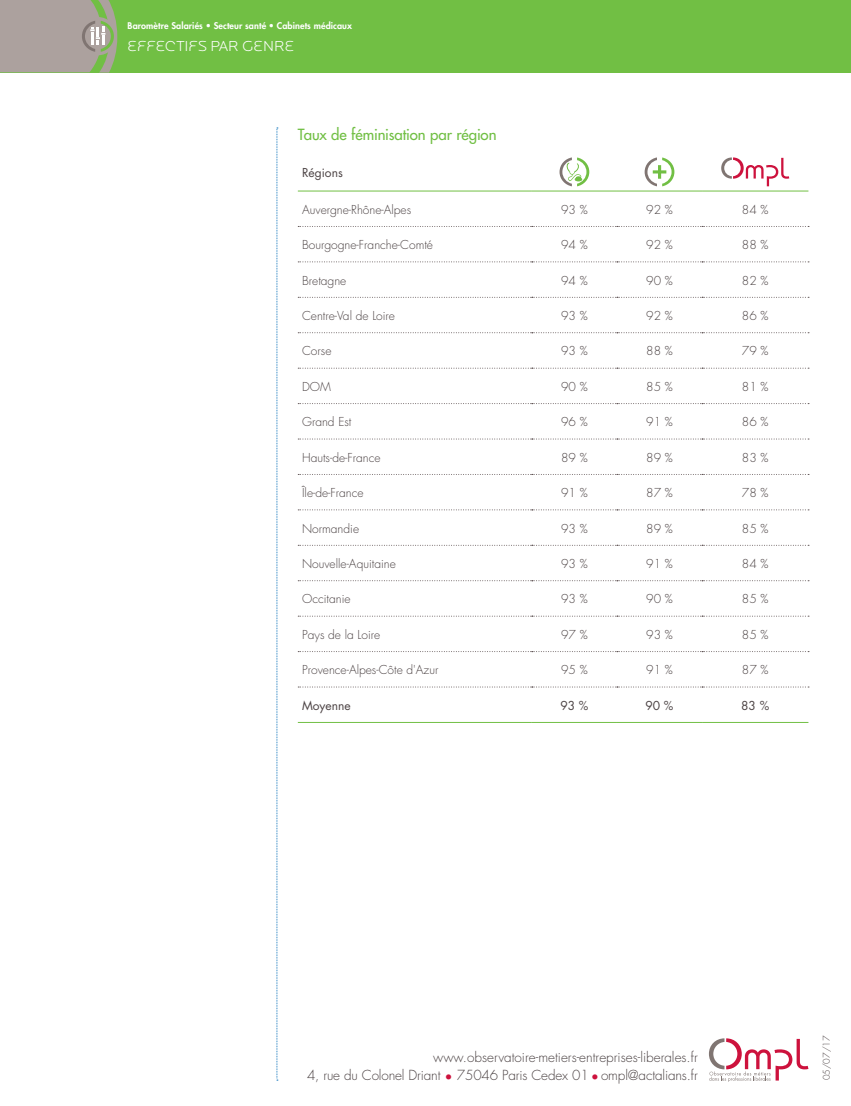
<style>
.page{position:relative;width:851px;height:1106px;background:#fff}
.page>*{position:absolute;margin:0;border:0;box-sizing:border-box;transform-origin:0 0}
.t1{font:500 15px "Futura Std";letter-spacing:-.01em;color:#71bf44}
.t2{font:300 15px "Locator Display";color:#fff}
.t3{font:300 13.5px/18px "Futura Std";letter-spacing:-.01em;color:#4c4344;text-align:right}
.t4{font:300 12px "Futura Std";color:#4c4344}
.t5{font:12px "Futura Std";color:#4c4344}
.t6{font:800 9px "Futura Std";letter-spacing:.01em;color:#fff}
.t7{font:300 9px "Futura Std";color:#4c4344}
.s1{color:#cd123d}
</style>
<div class="page">
<div style="left:0;top:0;width:850px;height:72px;background:#71bf44"></div>
<svg style="left:276px;top:128px;width:2px;height:952px"></svg>
<svg style="left:0;top:0;width:117px;height:73px"></svg>
<svg style="left:709px;top:1038px;width:99px;height:43px"></svg>
<svg style="left:298px;top:262px;width:510px;height:391px"></svg>
<svg style="left:298px;top:226px;width:510px;height:1px"></svg>
<svg style="left:298px;top:368px;width:510px;height:1px"></svg>
<svg style="left:298px;top:403px;width:510px;height:1px"></svg>
<svg style="left:298px;top:438px;width:510px;height:1px"></svg>
<svg style="left:298px;top:474px;width:510px;height:1px"></svg>
<svg style="left:298px;top:509px;width:510px;height:1px"></svg>
<svg style="left:298px;top:545px;width:510px;height:1px"></svg>
<svg style="left:298px;top:580px;width:510px;height:1px"></svg>
<svg style="left:298px;top:616px;width:510px;height:1px"></svg>
<svg style="left:298px;top:651px;width:510px;height:1px"></svg>
<svg style="left:298px;top:686px;width:510px;height:1px"></svg>
<hr style="left:298px;top:191px;width:233px;height:1px;background:#71bf44">
<hr style="left:531px;top:191px;width:86px;height:1px;background:#71bf44">
<hr style="left:617px;top:191px;width:85px;height:1px;background:#71bf44">
<hr style="left:702px;top:191px;width:106px;height:1px;background:#71bf44">
<svg style="left:298px;top:261px;width:510px;height:1px"></svg>
<svg style="left:298px;top:297px;width:510px;height:1px"></svg>
<svg style="left:298px;top:332px;width:510px;height:1px"></svg>
<hr style="left:298px;top:722px;width:233px;height:1px;background:#71bf44">
<hr style="left:531px;top:722px;width:86px;height:1px;background:#71bf44">
<hr style="left:617px;top:722px;width:85px;height:1px;background:#71bf44">
<hr style="left:702px;top:722px;width:106px;height:1px;background:#71bf44">
<svg style="left:559px;top:157px;width:30px;height:29px"></svg>
<svg style="left:644px;top:157px;width:30px;height:29px"></svg>
<svg style="left:721px;top:157px;width:68px;height:29px"></svg>
<p class="t6" style="left:128px;top:20px;width:226px">Baromètre Salariés • Secteur santé • Cabinets médicaux</p>
<p class="t2" style="left:128px;top:37px;width:168px">EFFECTIFS PAR GENRE</p>
<p class="t1" style="left:298px;top:125px;width:200px">Taux de féminisation par région</p>
<p class="t5" style="left:302px;top:165px;width:42px">Régions</p>
<p class="t4" style="left:302px;top:202px;width:111px">Auvergne-Rhône-Alpes</p>
<p class="t4" style="left:561px;top:202px;width:28px">93 %</p>
<p class="t4" style="left:646px;top:202px;width:28px">92 %</p>
<p class="t4" style="left:741px;top:202px;width:28px">84 %</p>
<p class="t4" style="left:302px;top:237px;width:132px">Bourgogne-Franche-Comté</p>
<p class="t4" style="left:561px;top:237px;width:28px">94 %</p>
<p class="t4" style="left:646px;top:237px;width:28px">92 %</p>
<p class="t4" style="left:741px;top:237px;width:28px">88 %</p>
<p class="t4" style="left:302px;top:273px;width:46px">Bretagne</p>
<p class="t4" style="left:561px;top:273px;width:28px">94 %</p>
<p class="t4" style="left:646px;top:273px;width:28px">90 %</p>
<p class="t4" style="left:741px;top:273px;width:28px">82 %</p>
<p class="t4" style="left:302px;top:308px;width:94px">Centre-Val de Loire</p>
<p class="t4" style="left:561px;top:308px;width:28px">93 %</p>
<p class="t4" style="left:646px;top:308px;width:28px">92 %</p>
<p class="t4" style="left:741px;top:308px;width:28px">86 %</p>
<p class="t4" style="left:302px;top:344px;width:31px">Corse</p>
<p class="t4" style="left:561px;top:344px;width:28px">93 %</p>
<p class="t4" style="left:646px;top:344px;width:28px">88 %</p>
<p class="t4" style="left:741px;top:344px;width:28px">79 %</p>
<p class="t4" style="left:302px;top:379px;width:30px">DOM</p>
<p class="t4" style="left:561px;top:379px;width:28px">90 %</p>
<p class="t4" style="left:646px;top:379px;width:28px">85 %</p>
<p class="t4" style="left:741px;top:379px;width:28px">81 %</p>
<p class="t4" style="left:302px;top:414px;width:51px">Grand Est</p>
<p class="t4" style="left:561px;top:414px;width:28px">96 %</p>
<p class="t4" style="left:646px;top:414px;width:28px">91 %</p>
<p class="t4" style="left:741px;top:414px;width:28px">86 %</p>
<p class="t4" style="left:302px;top:450px;width:80px">Hauts-de-France</p>
<p class="t4" style="left:561px;top:450px;width:28px">89 %</p>
<p class="t4" style="left:646px;top:450px;width:28px">89 %</p>
<p class="t4" style="left:741px;top:450px;width:28px">83 %</p>
<p class="t4" style="left:302px;top:485px;width:63px">Île-de-France</p>
<p class="t4" style="left:561px;top:485px;width:28px">91 %</p>
<p class="t4" style="left:646px;top:485px;width:28px">87 %</p>
<p class="t4" style="left:741px;top:485px;width:28px">78 %</p>
<p class="t4" style="left:302px;top:521px;width:59px">Normandie</p>
<p class="t4" style="left:561px;top:521px;width:28px">93 %</p>
<p class="t4" style="left:646px;top:521px;width:28px">89 %</p>
<p class="t4" style="left:741px;top:521px;width:28px">85 %</p>
<p class="t4" style="left:302px;top:556px;width:95px">Nouvelle-Aquitaine</p>
<p class="t4" style="left:561px;top:556px;width:28px">93 %</p>
<p class="t4" style="left:646px;top:556px;width:28px">91 %</p>
<p class="t4" style="left:741px;top:556px;width:28px">84 %</p>
<p class="t4" style="left:302px;top:591px;width:50px">Occitanie</p>
<p class="t4" style="left:561px;top:591px;width:28px">93 %</p>
<p class="t4" style="left:646px;top:591px;width:28px">90 %</p>
<p class="t4" style="left:741px;top:591px;width:28px">85 %</p>
<p class="t4" style="left:302px;top:627px;width:80px">Pays de la Loire</p>
<p class="t4" style="left:561px;top:627px;width:28px">97 %</p>
<p class="t4" style="left:646px;top:627px;width:28px">93 %</p>
<p class="t4" style="left:741px;top:627px;width:28px">85 %</p>
<p class="t4" style="left:302px;top:662px;width:138px">Provence-Alpes-Côte d'Azur</p>
<p class="t4" style="left:561px;top:662px;width:28px">95 %</p>
<p class="t4" style="left:646px;top:662px;width:28px">91 %</p>
<p class="t4" style="left:741px;top:662px;width:28px">87 %</p>
<p class="t5" style="left:302px;top:697px;width:50px">Moyenne</p>
<p class="t5" style="left:560px;top:697px;width:30px">93 %</p>
<p class="t5" style="left:645px;top:697px;width:30px">90 %</p>
<p class="t5" style="left:741px;top:697px;width:30px">83 %</p>
<p class="t3" style="left:307px;top:1048px;width:392px">www.observatoire-metiers-entreprises-liberales.fr<br>4, rue du Colonel Driant <span class="s1">•</span> 75046 Paris Cedex 01 <span class="s1">•</span> ompl@actalians.fr</p>
<p class="t7" style="left:820px;top:1080px;width:46px;rotate:-90deg">05/07/17</p>
</div>
